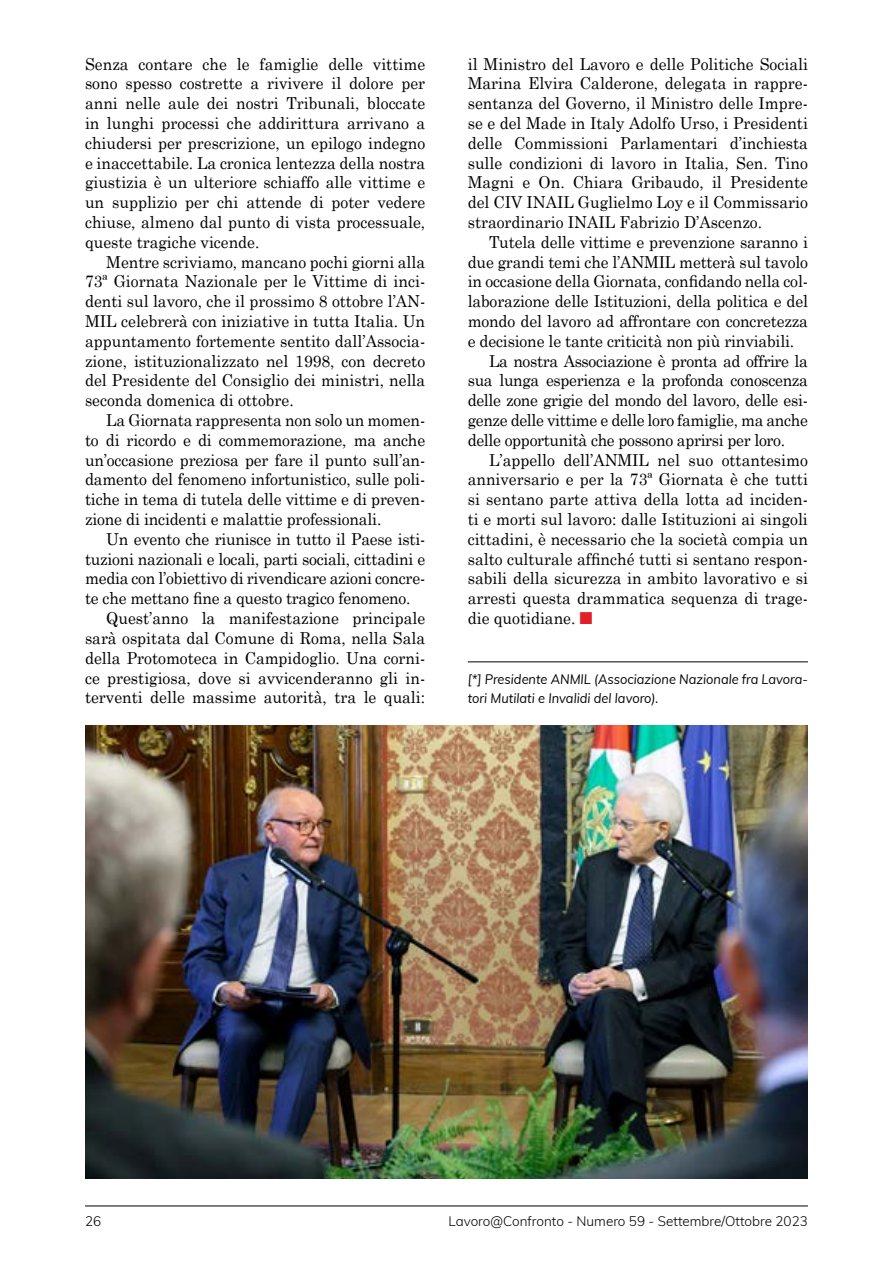
<style>
.page{position:relative;width:893px;height:1263px;background:#fff}
.page>*{position:absolute;margin:0;border:0;box-sizing:border-box;transform-origin:0 0}
.t1{font:16.5px/19.8px "Century Schoolbook";color:#000;text-align:justify;scale:.95 1}
.t2{font:16.5px "Century Schoolbook";letter-spacing:-.02em;color:#000;scale:.95 1}
.t3{font:italic 13.5px/19.8px "Muli";color:#000;scale:.95 1}
.t4{font:300 13.5px "Muli";color:#000}
.s1{font-family:"Monotype Sorts";color:#e21f26}
</style>
<div class="page">
<hr style="left:85px;top:1205px;width:723px;height:1px;background:#000">
<hr style="left:468px;top:661px;width:340px;height:1px;background:#000">
<img style="left:85px;top:725px;width:723px;height:453px">
<p class="t1" style="left:85px;top:53px;width:360px">Senza contare che le famiglie delle vittime sono spesso costrette a rivivere il dolore per anni nelle aule dei nostri Tribunali, bloccate in lunghi processi che addirittura arrivano a chiudersi per prescrizione, un epilogo indegno e inaccettabile. La cronica lentezza della nostra giustizia è un ulteriore schiaffo alle vittime e un supplizio per chi attende di poter vedere chiuse, almeno dal punto di vista processuale, queste tragiche vicende.</p>
<p class="t1" style="left:85px;top:251px;width:360px;text-indent:21px">Mentre scriviamo, mancano pochi giorni alla 73ª Giornata Nazionale per le Vittime di inci&shy;denti sul lavoro, che il prossimo 8 ottobre l’AN-MIL celebrerà con iniziative in tutta Italia. Un appuntamento fortemente sentito dall’Associa&shy;zione, istituzionalizzato nel 1998, con decreto del Presidente del Consiglio dei ministri, nella seconda domenica di ottobre.</p>
<p class="t1" style="left:85px;top:410px;width:360px;text-indent:21px">La Giornata rappresenta non solo un momen&shy;to di ricordo e di commemorazione, ma anche un’occasione preziosa per fare il punto sull’an&shy;damento del fenomeno infortunistico, sulle poli&shy;tiche in tema di tutela delle vittime e di preven&shy;zione di incidenti e malattie professionali.</p>
<p class="t1" style="left:106px;top:529px;width:337px">Un evento che riunisce in tutto il Paese isti-</p>
<p class="t1" style="left:85px;top:548px;width:360px">tuzioni nazionali e locali, parti sociali, cittadini e</p>
<p class="t1" style="left:85px;top:568px;width:360px">media con l’obiettivo di rivendicare azioni concre-</p>
<p class="t1" style="left:85px;top:588px;width:344px">te che mettano fine a questo tragico fenomeno.</p>
<p class="t1" style="left:106px;top:608px;width:337px">Quest’anno la manifestazione principale</p>
<p class="t1" style="left:85px;top:628px;width:360px">sarà ospitata dal Comune di Roma, nella Sala</p>
<p class="t1" style="left:85px;top:647px;width:360px">della Protomoteca in Campidoglio. Una corni-</p>
<p class="t1" style="left:85px;top:667px;width:360px">ce prestigiosa, dove si avvicenderanno gli in-</p>
<p class="t1" style="left:85px;top:687px;width:360px">terventi delle massime autorità, tra le quali:</p>
<p class="t1" style="left:468px;top:53px;width:360px">il Ministro del Lavoro e delle Politiche Sociali Marina Elvira Calderone, delegata in rappre&shy;sentanza del Governo, il Ministro delle Impre&shy;se e del Made in Italy Adolfo Urso, i Presidenti delle Commissioni Parlamentari d’inchiesta sulle condizioni di lavoro in Italia, Sen. Tino Magni e On. Chiara Gribaudo, il Presidente del CIV INAIL Guglielmo Loy e il Commissario straordinario INAIL Fabrizio D’Ascenzo.</p>
<p class="t1" style="left:489px;top:232px;width:337px">Tutela delle vittime e prevenzione saranno i</p>
<p class="t1" style="left:468px;top:251px;width:360px">due grandi temi che l’ANMIL metterà sul tavolo</p>
<p class="t1" style="left:468px;top:271px;width:360px">in occasione della Giornata, confidando nella col-</p>
<p class="t1" style="left:468px;top:291px;width:360px">laborazione delle Istituzioni, della politica e del</p>
<p class="t1" style="left:468px;top:311px;width:360px">mondo del lavoro ad affrontare con concretezza</p>
<p class="t1" style="left:468px;top:331px;width:345px">e decisione le tante criticità non più rinviabili.</p>
<p class="t2" style="left:489px;top:350px;width:337px">La nostra Associazione è pronta ad offrire la</p>
<p class="t2" style="left:468px;top:370px;width:360px">sua lunga esperienza e la profonda conoscenza</p>
<p class="t2" style="left:468px;top:390px;width:360px">delle zone grigie del mondo del lavoro, delle esi-</p>
<p class="t2" style="left:468px;top:410px;width:360px">genze delle vittime e delle loro famiglie, ma anche</p>
<p class="t2" style="left:468px;top:430px;width:336px">delle opportunità che possono aprirsi per loro.</p>
<p class="t1" style="left:489px;top:449px;width:337px">L’appello dell’ANMIL nel suo ottantesimo</p>
<p class="t1" style="left:468px;top:469px;width:360px">anniversario e per la 73ª Giornata è che tutti</p>
<p class="t1" style="left:468px;top:489px;width:360px">si sentano parte attiva della lotta ad inciden-</p>
<p class="t1" style="left:468px;top:509px;width:360px">ti e morti sul lavoro: dalle Istituzioni ai singoli</p>
<p class="t1" style="left:468px;top:529px;width:360px">cittadini, è necessario che la società compia un</p>
<p class="t1" style="left:468px;top:548px;width:360px">salto culturale affinché tutti si sentano respon-</p>
<p class="t1" style="left:468px;top:568px;width:360px">sabili della sicurezza in ambito lavorativo e si</p>
<p class="t1" style="left:468px;top:588px;width:360px">arresti questa drammatica sequenza di trage-</p>
<p class="t1" style="left:468px;top:608px;width:133px">die quotidiane. <span class="s1">n</span></p>
<p class="t3" style="left:468px;top:668px;width:360px">[*] Presidente ANMIL (Associazione Nazionale fra Lavora&shy;tori Mutilati e Invalidi del lavoro).</p>
<p class="t4" style="left:85px;top:1213px;width:18px">26</p>
<p class="t4" style="left:448px;top:1213px;width:361px">Lavoro@Confronto - Numero 59 - Settembre/Ottobre 2023</p>
</div>
